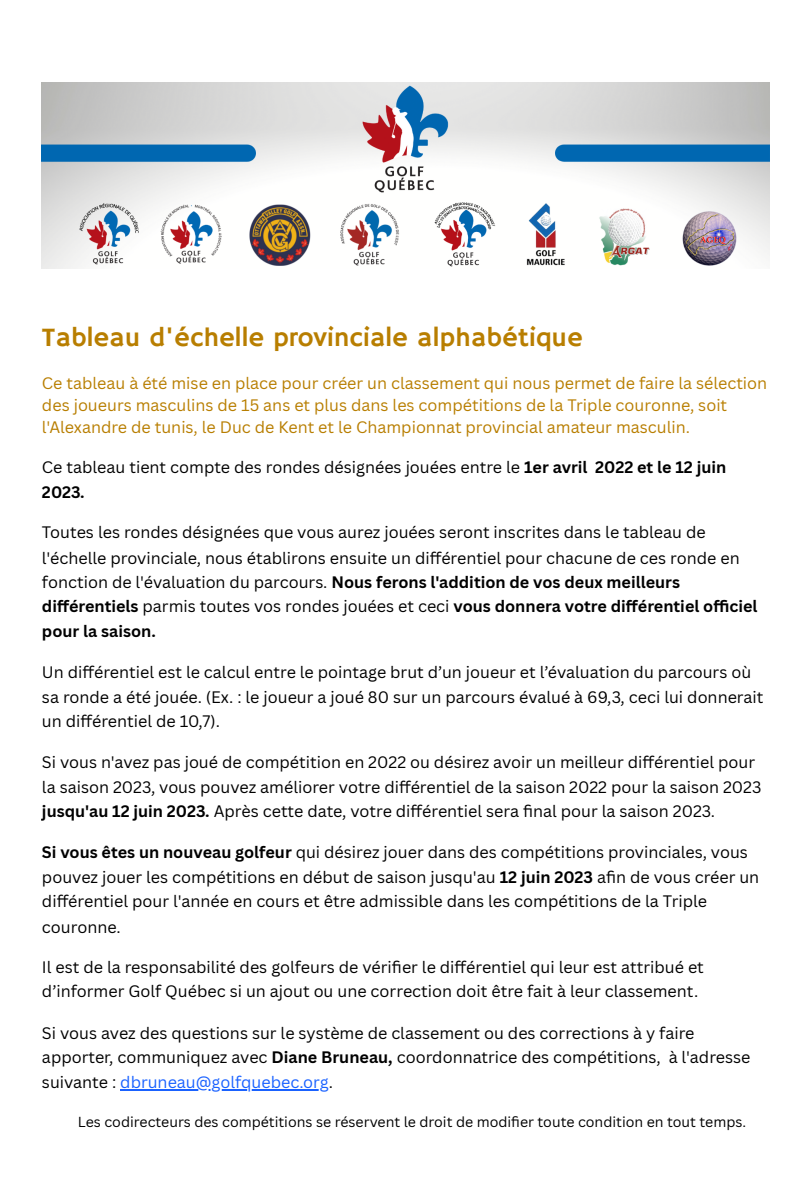
<style>
.page{position:relative;width:810px;height:1181px;background:#fff}
.page>*{position:absolute;margin:0;border:0;box-sizing:border-box;transform-origin:0 0}
.t1{font:27px "Hammersmith One";color:#b87e00}
.t2{font:16.2px/24.8px "Canva Sans";color:#000}
.t3{font:16.2px/22.2px "Canva Sans";color:#b87e00}
.t4{font:14.1px "Canva Sans";color:#000}
.s1{font-weight:700}
.s2{color:#1a62ff}
</style>
<div class="page">
<hr style="left:120px;top:1089px;width:209px;height:1px;background:#1a62ff">
<img style="left:42px;top:82px;width:727px;height:186px">
<p class="t1" style="left:42px;top:322px;width:542px">Tableau d'échelle provinciale alphabétique</p>
<p class="t3" style="left:42px;top:371px;width:727px">Ce tableau à été mise en place pour créer un classement qui nous permet de faire la sélection des joueurs masculins de 15 ans et plus dans les compétitions de la Triple couronne, soit l'Alexandre de tunis, le Duc de Kent et le Championnat provincial amateur masculin.</p>
<p class="t2" style="left:42px;top:454px;width:686px;line-height:25.2px">Ce tableau tient compte des rondes désignées jouées entre le <span class="s1">1er avril 2022 et le 12 juin<br>2023.</span></p>
<p class="t2" style="left:42px;top:519px;width:717px">Toutes les rondes désignées que vous aurez jouées seront inscrites dans le tableau de l'échelle provinciale, nous établirons ensuite un différentiel pour chacune de ces ronde en fonction de l'évaluation du parcours. <span class="s1">Nous ferons l'addition de vos deux meilleurs différentiels</span> parmis toutes vos rondes jouées et ceci <span class="s1">vous donnera votre différentiel officiel pour la saison.</span></p>
<p class="t2" style="left:42px;top:659px;width:723px">Un différentiel est le calcul entre le pointage brut d’un joueur et l’évaluation du parcours où sa ronde a été jouée. (Ex. : le joueur a joué 80 sur un parcours évalué à 69,3, ceci lui donnerait un différentiel de 10,7).</p>
<p class="t2" style="left:42px;top:749px;width:721px">Si vous n'avez pas joué de compétition en 2022 ou désirez avoir un meilleur différentiel pour la saison 2023, vous pouvez améliorer votre différentiel de la saison 2022 pour la saison 2023 <span class="s1">jusqu'au 12 juin 2023.</span> Après cette date, votre différentiel sera fi nal pour la saison 2023.</p>
<p class="t2" style="left:42px;top:839px;width:719px"><span class="s1">Si vous êtes un nouveau golfeur</span> qui désirez jouer dans des compétitions provinciales, vous pouvez jouer les compétitions en début de saison jusqu'au <span class="s1">12 juin 2023</span> afi n de vous créer un différentiel pour l'année en cours et être admissible dans les compétitions de la Triple couronne.</p>
<p class="t2" style="left:42px;top:954px;width:663px;line-height:24.3px">Il est de la responsabilité des golfeurs de vérifi er le différentiel qui leur est attribué et d’informer Golf Québec si un ajout ou une correction doit être fait à leur classement.</p>
<p class="t2" style="left:42px;top:1020px;width:710px">Si vous avez des questions sur le système de classement ou des corrections à y faire apporter, communiquez avec <span class="s1">Diane Bruneau,</span> coordonnatrice des compétitions, à l'adresse suivante : <span class="s2">dbruneau@golfquebec.org</span>.</p>
<p class="t4" style="left:78px;top:1111px;width:670px">Les codirecteurs des compétitions se réservent le droit de modifi er toute condition en tout temps.</p>
</div>
